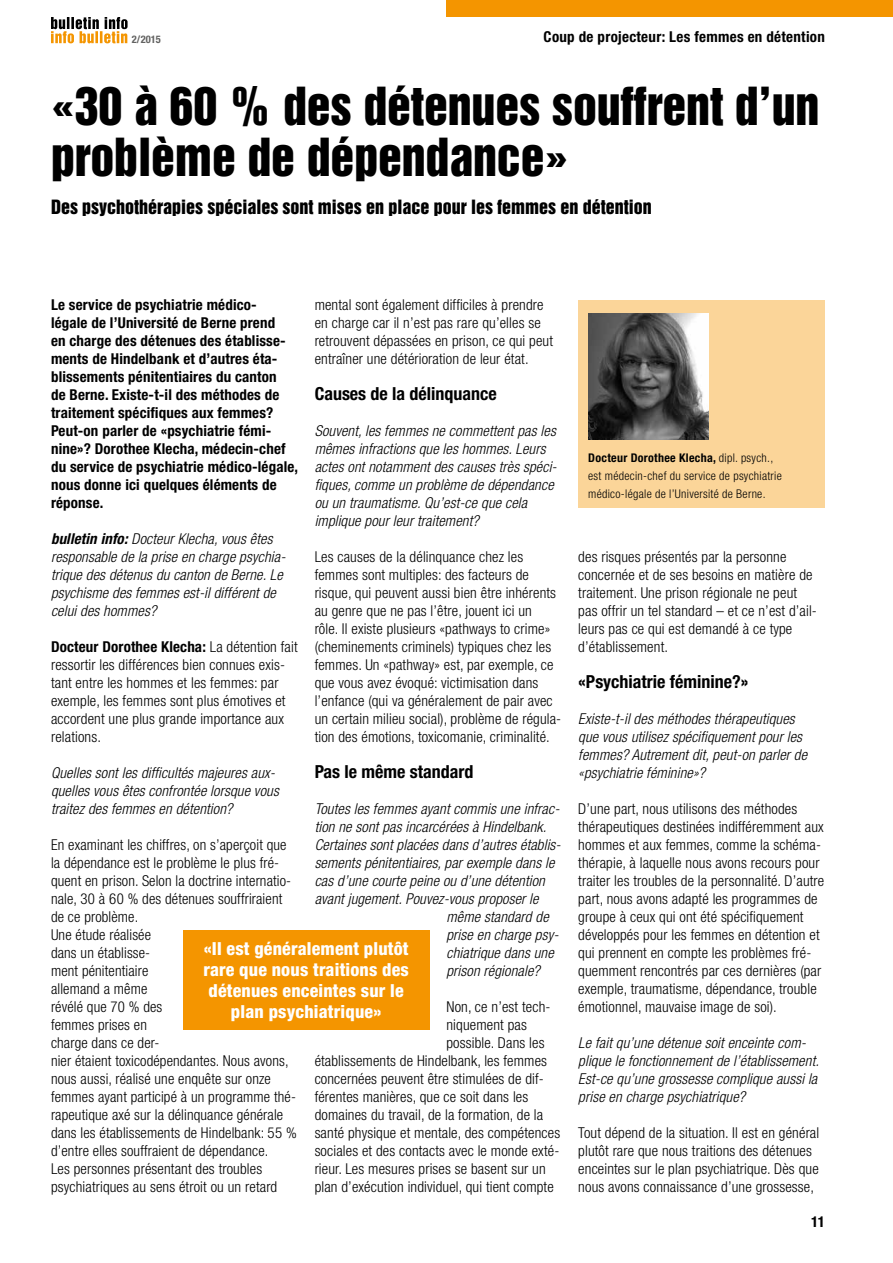
<style>
.page{position:relative;width:893px;height:1263px;background:#fff}
.page>*{position:absolute;margin:0;border:0;box-sizing:border-box;transform-origin:0 0}
.t1{font:48px/51px "Helvetica Inserat LT Std";letter-spacing:-.005em;color:#000}
.t2{font:800 condensed 18px/21px "Helvetica Neue LT Std";letter-spacing:.01em;color:#fff;text-align:center}
.t3{font:18px "Helvetica Inserat LT Std";color:#000}
.t4{font:700 condensed 18px "Helvetica Neue LT Std";color:#000}
.t5{font:300 condensed 15px/18px "Helvetica Neue LT Std";letter-spacing:.01em;color:#000}
.t6{font:italic 300 condensed 15px/18px "Helvetica Neue LT Std";letter-spacing:.01em;color:#000}
.t7{font:700 condensed 15px/18px "Helvetica Neue LT Std";letter-spacing:.01em;color:#000}
.t8{font:300 condensed 12px/18px "Helvetica Neue LT Std";letter-spacing:.025em;color:#000}
.t9{font:700 condensed 10.5px "Helvetica Neue LT Std";color:#626261}
.s1{font-weight:700}
</style>
<div class="page">
<div style="left:446px;top:0;width:447px;height:17px;background:#f49500"></div>
<svg style="left:51px;top:17px;width:77px;height:26px"></svg>
<div style="left:578px;top:300px;width:247px;height:208px;background:#fbd599"></div>
<img style="left:588px;top:313px;width:121px;height:126px">
<div style="left:183px;top:930px;width:246px;height:100px;background:#f49500"></div>
<p class="t9" style="left:132px;top:33px;width:31px">2/2015</p>
<p class="t7" style="left:544px;top:27px;width:283px">Coup de projecteur: Les femmes en détention</p>
<h1 class="t1" style="left:51px;top:81px;width:770px">«30 à 60 % des détenues souffrent d’un problème de dépendance»</h1>
<p class="t3" style="left:51px;top:196px;width:602px">Des psychothérapies spéciales sont mises en place pour les femmes en détention</p>
<p class="t7" style="left:51px;top:295px;width:249px">Le service de psychiatrie médico-<br>légale de l’Université de Berne prend<br>en charge des détenues des établisse&shy;ments de Hindelbank et d’autres éta&shy;blissements pénitentiaires du canton<br>de Berne. Existe-t-il des méthodes de traitement spécifiques aux femmes?<br>Peut-on parler de «psychiatrie fémi&shy;nine»? Dorothee Klecha, médecin-chef du service de psychiatrie médico-légale, nous donne ici quelques éléments de réponse.</p>
<p class="t6" style="left:51px;top:530px;width:236px"><span class="s1">bulletin info:</span> Docteur Klecha, vous êtes responsable de la prise en charge psychia&shy;trique des détenus du canton de Berne. Le psychisme des femmes est-il différent de celui des hommes?</p>
<p class="t5" style="left:51px;top:637px;width:248px"><span class="s1">Docteur Dorothee Klecha:</span> La détention fait ressortir les différences bien connues exis&shy;tant entre les hommes et les femmes: par exemple, les femmes sont plus émotives et accordent une plus grande importance aux relations.</p>
<p class="t6" style="left:51px;top:764px;width:229px">Quelles sont les difficultés majeures aux&shy;quelles vous êtes confrontée lorsque vous traitez des femmes en détention?</p>
<p class="t5" style="left:51px;top:835px;width:247px">En examinant les chiffres, on s’aperçoit que la dépendance est le problème le plus fré&shy;quent en prison. Selon la doctrine internatio&shy;nale, 30 à 60 % des détenues souffriraient de ce problème.<br>Une étude réalisée<br>dans un établisse-<br>ment pénitentiaire<br>allemand a même<br>révélé que 70 % des<br>femmes prises en<br>charge dans ce der-<br>nier étaient toxicodépendantes. Nous avons, nous aussi, réalisé une enquête sur onze femmes ayant participé à un programme thé&shy;rapeutique axé sur la délinquance générale dans les établissements de Hindelbank: 55 % d’entre elles souffraient de dépendance.<br>Les personnes présentant des troubles psychiatriques au sens étroit ou un retard</p>
<p class="t5" style="left:315px;top:295px;width:240px">mental sont également difficiles à prendre en charge car il n’est pas rare qu’elles se retrouvent dépassées en prison, ce qui peut entraîner une détérioration de leur état.</p>
<p class="t4" style="left:315px;top:382px;width:184px">Causes de la délinquance</p>
<p class="t6" style="left:315px;top:422px;width:244px">Souvent, les femmes ne commettent pas les mêmes infractions que les hommes. Leurs actes ont notamment des causes très spéci&shy;fiques, comme un problème de dépendance ou un traumatisme. Qu’est-ce que cela implique pour leur traitement?</p>
<p class="t5" style="left:315px;top:547px;width:248px">Les causes de la délinquance chez les femmes sont multiples: des facteurs de risque, qui peuvent aussi bien être inhérents au genre que ne pas l’être, jouent ici un<br>rôle. Il existe plusieurs «pathways to crime» (cheminements criminels) typiques chez les femmes. Un «pathway» est, par exemple, ce que vous avez évoqué: victimisation dans l’enfance (qui va généralement de pair avec un certain milieu social), problème de régula&shy;tion des émotions, toxicomanie, criminalité.</p>
<p class="t4" style="left:315px;top:760px;width:160px">Pas le même standard</p>
<p class="t6" style="left:315px;top:800px;width:246px">Toutes les femmes ayant commis une infrac-</p>
<p class="t6" style="left:315px;top:818px;width:233px">tion ne sont pas incarcérées à Hindelbank.</p>
<p class="t6" style="left:315px;top:836px;width:248px">Certaines sont placées dans d’autres établis-</p>
<p class="t6" style="left:315px;top:854px;width:241px">sements pénitentiaires, par exemple dans le</p>
<p class="t6" style="left:315px;top:872px;width:232px">cas d’une courte peine ou d’une détention</p>
<p class="t6" style="left:315px;top:890px;width:225px">avant jugement. Pouvez-vous proposer le</p>
<p class="t6" style="left:446px;top:908px;width:104px">même standard de</p>
<p class="t6" style="left:446px;top:926px;width:114px">prise en charge psy-</p>
<p class="t6" style="left:446px;top:944px;width:109px">chiatrique dans une</p>
<p class="t6" style="left:446px;top:962px;width:95px">prison régionale?</p>
<p class="t5" style="left:446px;top:997px;width:106px">Non, ce n’est tech-</p>
<p class="t5" style="left:446px;top:1015px;width:82px">niquement pas</p>
<p class="t5" style="left:446px;top:1033px;width:100px">possible. Dans les</p>
<p class="t5" style="left:315px;top:1051px;width:234px">établissements de Hindelbank, les femmes</p>
<p class="t5" style="left:315px;top:1069px;width:231px">concernées peuvent être stimulées de dif-</p>
<p class="t5" style="left:315px;top:1087px;width:215px">férentes manières, que ce soit dans les</p>
<p class="t5" style="left:315px;top:1105px;width:230px">domaines du travail, de la formation, de la</p>
<p class="t5" style="left:315px;top:1123px;width:247px">santé physique et mentale, des compétences</p>
<p class="t5" style="left:315px;top:1141px;width:246px">sociales et des contacts avec le monde exté-</p>
<p class="t5" style="left:315px;top:1159px;width:233px">rieur. Les mesures prises se basent sur un</p>
<p class="t5" style="left:315px;top:1177px;width:241px">plan d’exécution individuel, qui tient compte</p>
<p class="t2" style="left:203px;top:937px;width:207px">«Il est généralement plutôt rare que nous traitions des détenues enceintes sur le plan psychiatrique»</p>
<p class="t8" style="left:588px;top:448px;width:195px"><span class="s1">Docteur Dorothee Klecha,</span> dipl. psych., est médecin-chef du service de psychiatrie médico-légale de l’Université de Berne.</p>
<p class="t5" style="left:578px;top:547px;width:240px">des risques présentés par la personne concernée et de ses besoins en matière de traitement. Une prison régionale ne peut pas offrir un tel standard – et ce n’est d’ail&shy;leurs pas ce qui est demandé à ce type d’établissement.</p>
<p class="t4" style="left:578px;top:670px;width:172px">«Psychiatrie féminine?»</p>
<p class="t6" style="left:578px;top:710px;width:230px">Existe-t-il des méthodes thérapeutiques que vous utilisez spécifiquement pour les femmes? Autrement dit, peut-on parler de «psychiatrie féminine»?</p>
<p class="t5" style="left:578px;top:799px;width:248px">D’une part, nous utilisons des méthodes thérapeutiques destinées indifféremment aux hommes et aux femmes, comme la schéma&shy;thérapie, à laquelle nous avons recours pour traiter les troubles de la personnalité. D’autre part, nous avons adapté les programmes de groupe à ceux qui ont été spécifiquement développés pour les femmes en détention et qui prennent en compte les problèmes fré&shy;quemment rencontrés par ces dernières (par exemple, traumatisme, dépendance, trouble émotionnel, mauvaise image de soi).</p>
<p class="t6" style="left:578px;top:1034px;width:242px">Le fait qu’une détenue soit enceinte com&shy;plique le fonctionnement de l’établissement.<br>Est-ce qu’une grossesse complique aussi la prise en charge psychiatrique?</p>
<p class="t5" style="left:578px;top:1123px;width:242px">Tout dépend de la situation. Il est en général plutôt rare que nous traitions des détenues enceintes sur le plan psychiatrique. Dès que nous avons connaissance d’une grossesse,</p>
<p class="t7" style="left:811px;top:1212px;width:15px">11</p>
</div>
